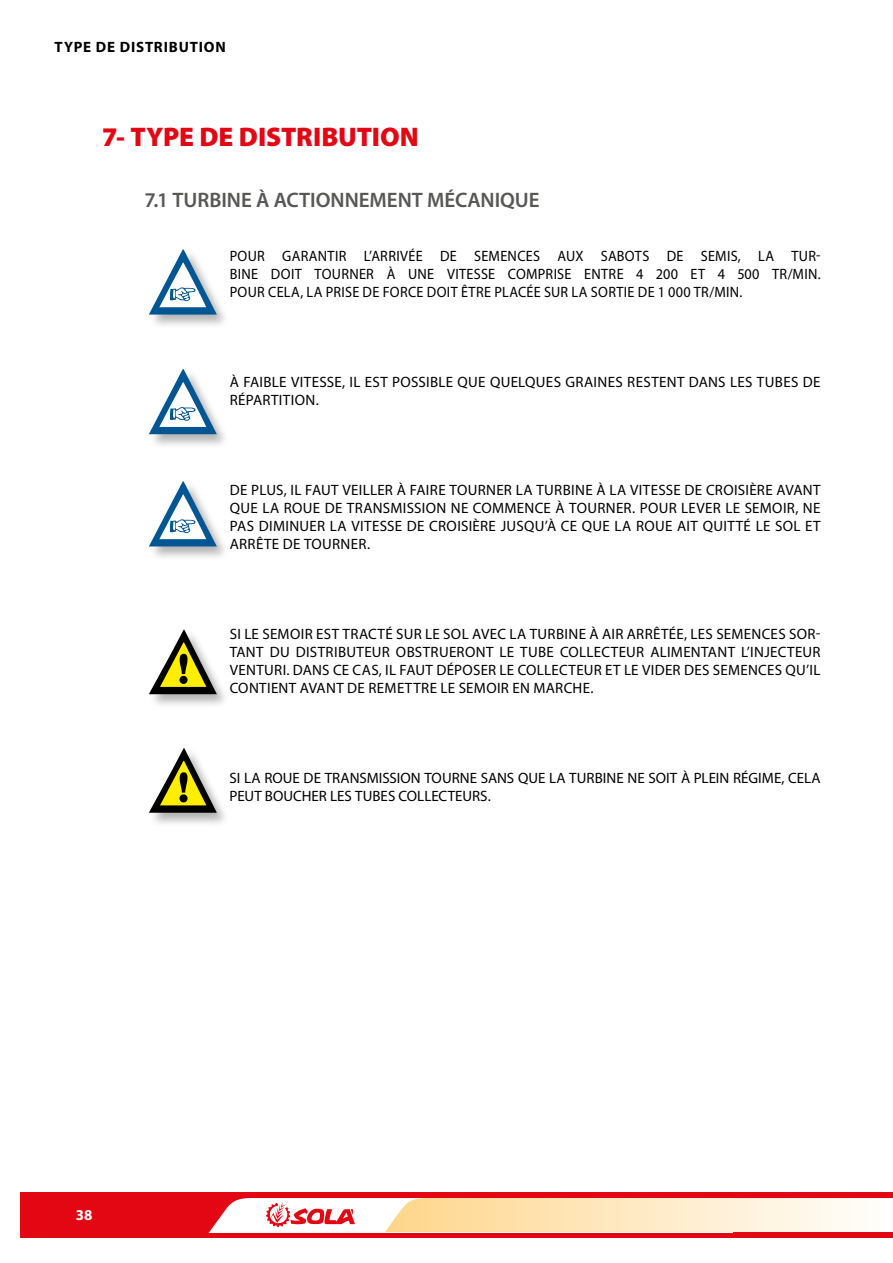
<style>
.page{position:relative;width:893px;height:1263px;background:#fff}
.page>*{position:absolute;margin:0;border:0;box-sizing:border-box;transform-origin:0 0}
.t1{font:900 27px "Myriad Pro";color:#e30613}
.t2{font:600 21px "Myriad Pro";letter-spacing:-.005em;color:#575756}
.t3{font:15px/18px "Myriad Pro";letter-spacing:.015em;color:#000}
.t4{font:15px/18px "Myriad Pro";letter-spacing:.015em;color:#000;text-align:justify;scale:.95 1}
.t5{font:700 15px "Myriad Pro";letter-spacing:.055em;color:#000}
.t6{font:700 15px "Myriad Pro";color:#fff}
</style>
<div class="page">
<div style="left:20px;top:1192px;width:873px;height:45px;background:#e30613"></div>
<svg style="left:209px;top:1198px;width:684px;height:34px;background:#fde2c8"></svg>
<div style="left:148px;top:249px;width:82px;height:80px;background:#000;opacity:.3"></div>
<svg style="left:149px;top:249px;width:68px;height:66px"></svg>
<div style="left:148px;top:368px;width:82px;height:81px;background:#000;opacity:.3"></div>
<svg style="left:149px;top:369px;width:68px;height:65px"></svg>
<div style="left:148px;top:481px;width:82px;height:80px;background:#000;opacity:.3"></div>
<svg style="left:149px;top:481px;width:68px;height:65px"></svg>
<div style="left:148px;top:629px;width:82px;height:80px;background:#000;opacity:.3"></div>
<svg style="left:149px;top:630px;width:68px;height:64px"></svg>
<div style="left:179px;top:676px;width:9px;height:8px;background:#000;border-radius:50%"></div>
<div style="left:148px;top:747px;width:82px;height:80px;background:#000;opacity:.3"></div>
<svg style="left:149px;top:748px;width:68px;height:65px"></svg>
<div style="left:179px;top:794px;width:9px;height:8px;background:#000;border-radius:50%"></div>
<p class="t5" style="left:55px;top:38px;width:173px">TYPE DE DISTRIBUTION</p>
<h1 class="t1" style="left:102px;top:119px;width:318px">7- TYPE DE DISTRIBUTION</h1>
<h2 class="t2" style="left:145px;top:186px;width:397px">7.1 TURBINE À ACTIONNEMENT MÉCANIQUE</h2>
<p class="t4" style="left:230px;top:247px;width:624px">POUR GARANTIR L’ARRIVÉE DE SEMENCES AUX SABOTS DE SEMIS, LA TUR-BINE DOIT TOURNER À UNE VITESSE COMPRISE ENTRE 4 200 ET 4 500 TR/MIN.<br>POUR CELA, LA PRISE DE FORCE DOIT ÊTRE PLACÉE SUR LA SORTIE DE 1 000 TR/MIN.</p>
<p class="t3" style="left:230px;top:373px;width:592px">À FAIBLE VITESSE, IL EST POSSIBLE QUE QUELQUES GRAINES RESTENT DANS LES TUBES DE<br>RÉPARTITION.</p>
<p class="t3" style="left:230px;top:481px;width:592px;text-align:justify">DE PLUS, IL FAUT VEILLER À FAIRE TOURNER LA TURBINE À LA VITESSE DE CROISIÈRE AVANT QUE LA ROUE DE TRANSMISSION NE COMMENCE À TOURNER. POUR LEVER LE SEMOIR, NE PAS DIMINUER LA VITESSE DE CROISIÈRE JUSQU’À CE QUE LA ROUE AIT QUITTÉ LE SOL ET ARRÊTE DE TOURNER.</p>
<p class="t3" style="left:230px;top:625px;width:592px;text-align:justify">SI LE SEMOIR EST TRACTÉ SUR LE SOL AVEC LA TURBINE À AIR ARRÊTÉE, LES SEMENCES SOR-TANT DU DISTRIBUTEUR OBSTRUERONT LE TUBE COLLECTEUR ALIMENTANT L’INJECTEUR VENTURI. DANS CE CAS, IL FAUT DÉPOSER LE COLLECTEUR ET LE VIDER DES SEMENCES QU’IL CONTIENT AVANT DE REMETTRE LE SEMOIR EN MARCHE.</p>
<p class="t3" style="left:230px;top:769px;width:592px">SI LA ROUE DE TRANSMISSION TOURNE SANS QUE LA TURBINE NE SOIT À PLEIN RÉGIME, CELA<br>PEUT BOUCHER LES TUBES COLLECTEURS.</p>
<p class="t6" style="left:76px;top:1205px;width:18px">38</p>
</div>
